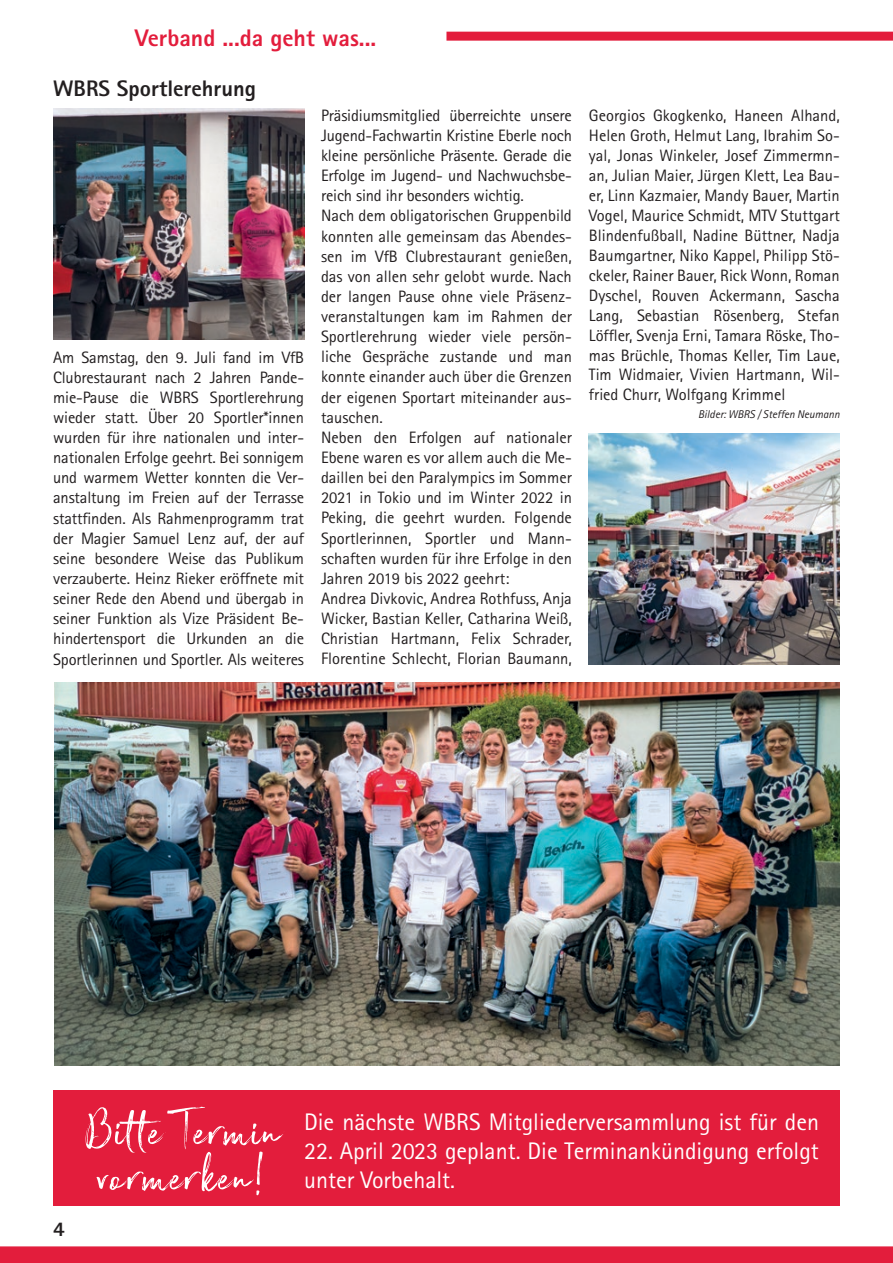
<style>
.page{position:relative;width:893px;height:1263px;background:#fff}
.page>*{position:absolute;margin:0;border:0;box-sizing:border-box;transform-origin:0 0}
.t1{font:60px/45.3px "Broadcast Matter";letter-spacing:-.025em;color:#fff}
.t2{font:24px/28.8px "Rotis Sans Serif";color:#fff}
.t3{font:800 24px "Rotis Sans Serif";color:#e31d3c}
.t4{font:800 22.5px "Rotis Sans Serif";color:#231f20}
.t5{font:800 21px "Rotis Sans Serif";color:#231f20}
.t6{font:16.5px/20.1px "Rotis Sans Serif";color:#231f20;text-align:justify}
.t7{font:italic 11.25px "Rotis Sans Serif";color:#231f20}
</style>
<div class="page">
<div style="left:446px;top:32px;width:447px;height:9px;background:#e31d3c"></div>
<div style="left:0;top:1246px;width:893px;height:17px;background:#e31d3c"></div>
<div style="left:53px;top:1090px;width:787px;height:115px;background:#e31d3c"></div>
<img style="left:589px;top:433px;width:251px;height:231px">
<img style="left:53px;top:108px;width:251px;height:231px">
<img style="left:54px;top:682px;width:786px;height:383px">
<h2 class="t3" style="left:135px;top:22px;width:243px">Verband ...da geht was...</h2>
<h3 class="t4" style="left:53px;top:74px;width:204px">WBRS Sportlerehrung</h3>
<p class="t6" style="left:53px;top:347px;width:252px">Am Samstag, den 9. Juli fand im VfB Clubrestaurant nach 2 Jahren Pande&shy;mie-Pause die WBRS Sportlerehrung wieder statt. Über 20 Sportler*innen wurden für ihre nationalen und inter&shy;nationalen Erfolge geehrt. Bei sonnigem und warmem Wetter konnten die Ver&shy;anstaltung im Freien auf der Terrasse stattfinden. Als Rahmenprogramm trat der Magier Samuel Lenz auf, der auf seine besondere Weise das Publikum verzauberte. Heinz Rieker eröffnete mit seiner Rede den Abend und übergab in seiner Funktion als Vize Präsident Be&shy;hindertensport die Urkunden an die Sportlerinnen und Sportler. Als weiteres</p>
<p class="t6" style="left:321px;top:105px;width:252px;text-align:left">Präsidiumsmitglied überreichte unsere Jugend-Fachwartin Kristine Eberle noch kleine persönliche Präsente. Gerade die Erfolge im Jugend- und Nachwuchsbe&shy;reich sind ihr besonders wichtig.<br>Nach dem obligatorischen Gruppenbild konnten alle gemeinsam das Abendes&shy;sen im VfB Clubrestaurant genießen, das von allen sehr gelobt wurde. Nach der langen Pause ohne viele Präsenz&shy;veranstaltungen kam im Rahmen der Sportlerehrung wieder viele persön&shy;liche Gespräche zustande und man konnte einander auch über die Grenzen der eigenen Sportart miteinander aus&shy;tauschen.<br>Neben den Erfolgen auf nationaler Ebene waren es vor allem auch die Me&shy;daillen bei den Paralympics im Sommer 2021 in Tokio und im Winter 2022 in Peking, die geehrt wurden. Folgende Sportlerinnen, Sportler und Mann&shy;schaften wurden für ihre Erfolge in den Jahren 2019 bis 2022 geehrt:<br>Andrea Divkovic, Andrea Rothfuss, Anja Wicker, Bastian Keller, Catharina Weiß, Christian Hartmann, Felix Schrader, Florentine Schlecht, Florian Baumann,</p>
<p class="t6" style="left:589px;top:105px;width:252px">Georgios Gkogkenko, Haneen Alhand, Helen Groth, Helmut Lang, Ibrahim So&shy;yal, Jonas Winkeler, Josef Zimmermn&shy;an, Julian Maier, Jürgen Klett, Lea Bau&shy;er, Linn Kazmaier, Mandy Bauer, Martin Vogel, Maurice Schmidt, MTV Stuttgart Blindenfußball, Nadine Büttner, Nadja Baumgartner, Niko Kappel, Philipp Stö&shy;ckeler, Rainer Bauer, Rick Wonn, Roman Dyschel, Rouven Ackermann, Sascha Lang, Sebastian Rösenberg, Stefan Löffler, Svenja Erni, Tamara Röske, Tho&shy;mas Brüchle, Thomas Keller, Tim Laue, Tim Widmaier, Vivien Hartmann, Wil&shy;fried Churr, Wolfgang Krimmel</p>
<p class="t7" style="left:698px;top:407px;width:143px">Bilder: WBRS / Steffen Neumann</p>
<p class="t5" style="left:53px;top:1216px;width:13px">4</p>
<h1 class="t1" style="left:85px;top:1109px;width:196px">Bitte Termin vormerken!</h1>
<h2 class="t2" style="left:304px;top:1107px;width:516px">Die nächste WBRS Mitgliederversammlung ist für den</h2>
<h2 class="t2" style="left:304px;top:1136px;width:516px">22. April 2023 geplant. Die Terminankündigung erfolgt unter Vorbehalt.</h2>
</div>
